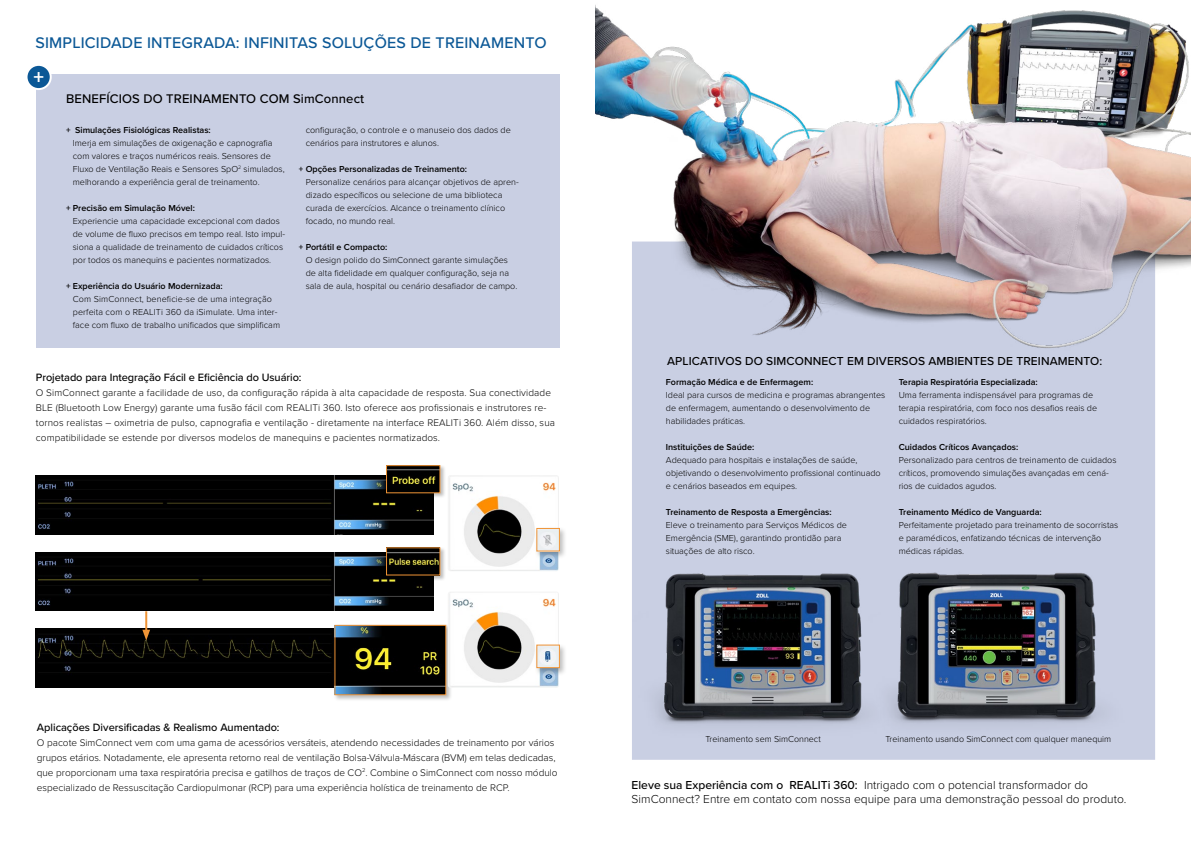
<style>
.page{position:relative;width:1191px;height:842px;background:#fff}
.page>*{position:absolute;margin:0;border:0;box-sizing:border-box;transform-origin:0 0}
.t1{font:700 20.9px "Proxima Nova";color:#fff}
.t2{font:500 16px "Proxima Nova";letter-spacing:.01em;color:#0b5896}
.t3{font:500 13px "Proxima Nova";letter-spacing:.01em;color:#000}
.t4{font:300 12px/14px "Proxima Nova";color:#000}
.t5{font:500 12px "Proxima Nova";letter-spacing:.01em;color:#000}
.t6{font:500 11px "Proxima Nova";letter-spacing:-.005em;color:#000}
.t7{font:300 10px/15px "Proxima Nova";color:#000}
.t8{font:300 9px/13px "Proxima Nova";color:#000}
.t9{font:600 9px "Proxima Nova";color:#000}
.s1{font-weight:500}
</style>
<div class="page">
<div style="left:36px;top:74px;width:524px;height:274px;background:#c9cfe3"></div>
<div style="left:27px;top:65px;width:24px;height:24px;background:#0b5896;border-radius:50%"></div>
<div style="left:26px;top:64px;width:26px;height:26px;border:2px solid #fff;border-radius:50%"></div>
<div style="left:632px;top:242px;width:523px;height:518px;background:#c9cfe3"></div>
<img style="left:657px;top:573px;width:192px;height:152px">
<img style="left:849px;top:572px;width:250px;height:152px">
<img style="left:36px;top:628px;width:297px;height:60px">
<img style="left:36px;top:552px;width:398px;height:59px">
<img style="left:36px;top:475px;width:398px;height:59px">
<div style="left:385px;top:464px;width:61px;height:35px;background:#000;opacity:.26"></div>
<img style="left:388px;top:467px;width:50px;height:24px">
<div style="left:386px;top:465px;width:54px;height:28px;border:1px solid #f09436"></div>
<div style="left:333px;top:624px;width:119px;height:77px;background:#000;opacity:.26"></div>
<img style="left:336px;top:627px;width:108px;height:66px">
<div style="left:334px;top:625px;width:112px;height:70px;border:1px solid #f09436"></div>
<hr style="left:145px;top:611px;width:2px;height:22px;background:#f09436">
<svg style="left:142px;top:630px;width:8px;height:10px"></svg>
<div style="left:385px;top:546px;width:61px;height:35px;background:#000;opacity:.26"></div>
<img style="left:388px;top:549px;width:50px;height:24px">
<img style="left:448px;top:475px;width:111px;height:96px">
<div style="left:535px;top:526px;width:33px;height:33px;background:#000;opacity:.26"></div>
<img style="left:538px;top:530px;width:20px;height:19px">
<div style="left:536px;top:528px;width:24px;height:23px;border:1px solid #f09436"></div>
<img style="left:448px;top:592px;width:111px;height:96px">
<div style="left:535px;top:643px;width:33px;height:33px;background:#000;opacity:.26"></div>
<img style="left:538px;top:646px;width:20px;height:20px">
<div style="left:536px;top:644px;width:24px;height:24px;border:1px solid #f09436"></div>
<img style="left:595px;top:5px;width:596px;height:343px">
<h2 class="t2" style="left:35px;top:31px;width:512px">SIMPLICIDADE INTEGRADA: INFINITAS SOLUÇÕES DE TREINAMENTO</h2>
<h1 class="t1" style="left:33px;top:61px;width:12px">+</h1>
<h3 class="t3" style="left:66px;top:89px;width:300px">BENEFÍCIOS DO TREINAMENTO COM SimConnect</h3>
<p class="t9" style="left:66px;top:123px;width:146px">+ Simulações Fisiológicas Realistas:</p>
<p class="t8" style="left:73px;top:136px;width:213px">Imerja em simulações de oxigenação e capnografia com valores e traços numéricos reais. Sensores de Fluxo de Ventilação Reais e Sensores SpO<sup>2</sup> simulados, melhorando a experiência geral de treinamento.</p>
<p class="t9" style="left:66px;top:201px;width:130px">+ Precisão em Simulação Móvel:</p>
<p class="t8" style="left:73px;top:214px;width:214px">Experiencie uma capacidade excepcional com dados de volume de fluxo precisos em tempo real. Isto impul&shy;siona a qualidade de treinamento de cuidados críticos por todos os manequins e pacientes normatizados.</p>
<p class="t9" style="left:66px;top:279px;width:158px">+ Experiência do Usuário Modernizada:</p>
<p class="t8" style="left:73px;top:292px;width:209px">Com SimConnect, beneficie-se de uma integração perfeita com o REALITi 360 da iSimulate. Uma inter&shy;face com fluxo de trabalho unificados que simplificam</p>
<p class="t8" style="left:306px;top:123px;width:207px">configuração, o controle e o manuseio dos dados de cenários para instrutores e alunos.</p>
<p class="t9" style="left:299px;top:162px;width:170px">+ Opções Personalizadas de Treinamento:</p>
<p class="t8" style="left:306px;top:175px;width:214px">Personalize cenários para alcançar objetivos de apren&shy;dizado específicos ou selecione de uma biblioteca curada de exercícios. Alcance o treinamento clínico focado, no mundo real.</p>
<p class="t9" style="left:299px;top:240px;width:90px">+ Portátil e Compacto:</p>
<p class="t8" style="left:306px;top:253px;width:213px">O design polido do SimConnect garante simulações de alta fidelidade em qualquer configuração, seja na sala de aula, hospital ou cenário desafiador de campo.</p>
<p class="t6" style="left:36px;top:369px;width:267px">Projetado para Integração Fácil e Eficiência do Usuário:</p>
<p class="t7" style="left:36px;top:385px;width:521px">O SimConnect garante a facilidade de uso, da configuração rápida à alta capacidade de resposta. Sua conectividade BLE (Bluetooth Low Energy) garante uma fusão fácil com REALITi 360. Isto oferece aos profissionais e instrutores re&shy;tornos realistas – oximetria de pulso, capnografia e ventilação - diretamente na interface REALITi 360. Além disso, sua compatibilidade se estende por diversos modelos de manequins e pacientes normatizados.</p>
<p class="t6" style="left:37px;top:719px;width:244px">Aplicações Diversificadas &amp; Realismo Aumentado:</p>
<p class="t7" style="left:37px;top:734px;width:522px">O pacote SimConnect vem com uma gama de acessórios versáteis, atendendo necessidades de treinamento por vários grupos etários. Notadamente, ele apresenta retorno real de ventilação Bolsa-Válvula-Máscara (BVM) em telas dedicadas, que proporcionam uma taxa respiratória precisa e gatilhos de traços de CO<sup>2</sup>. Combine o SimConnect com nosso módulo especializado de Ressuscitação Cardiopulmonar (RCP) para uma experiência holística de treinamento de RCP.</p>
<h3 class="t5" style="left:667px;top:352px;width:437px">APLICATIVOS DO SIMCONNECT EM DIVERSOS AMBIENTES DE TREINAMENTO:</h3>
<p class="t9" style="left:666px;top:376px;width:149px">Formação Médica e de Enfermagem:</p>
<p class="t8" style="left:666px;top:388px;width:221px">Ideal para cursos de medicina e programas abrangentes de enfermagem, aumentando o desenvolvimento de habilidades práticas.</p>
<p class="t9" style="left:666px;top:441px;width:90px">Instituições de Saúde:</p>
<p class="t8" style="left:666px;top:453px;width:216px">Adequado para hospitais e instalações de saúde, objetivando o desenvolvimento profissional continuado e cenários baseados em equipes.</p>
<p class="t9" style="left:666px;top:506px;width:167px">Treinamento de Resposta a Emergências:</p>
<p class="t8" style="left:666px;top:518px;width:182px">Eleve o treinamento para Serviços Médicos de<br>Emergência (SME), garantindo prontidão para situações de alto risco.</p>
<p class="t9" style="left:898px;top:376px;width:141px">Terapia Respiratória Especializada:</p>
<p class="t8" style="left:898px;top:388px;width:200px">Uma ferramenta indispensável para programas de terapia respiratória, com foco nos desafios reais de cuidados respiratórios.</p>
<p class="t9" style="left:898px;top:441px;width:121px">Cuidados Críticos Avançados:</p>
<p class="t8" style="left:898px;top:453px;width:219px">Personalizado para centros de treinamento de cuidados críticos, promovendo simulações avançadas em cená&shy;rios de cuidados agudos.</p>
<p class="t9" style="left:898px;top:505px;width:145px">Treinamento Médico de Vanguarda:</p>
<p class="t8" style="left:898px;top:518px;width:221px">Perfeitamente projetado para treinamento de socorristas e paramédicos, enfatizando técnicas de intervenção médicas rápidas.</p>
<p class="t8" style="left:705px;top:732px;width:117px">Treinamento sem SimConnect</p>
<p class="t8" style="left:885px;top:732px;width:227px">Treinamento usando SimConnect com qualquer manequim</p>
<h3 class="t4" style="left:631px;top:778px;width:496px"><span class="s1">Eleve sua Experiência com o REALITi 360:</span> Intrigado com o potencial transformador do<br>SimConnect? Entre em contato com nossa equipe para uma demonstração pessoal do produto.</h3>
</div>
